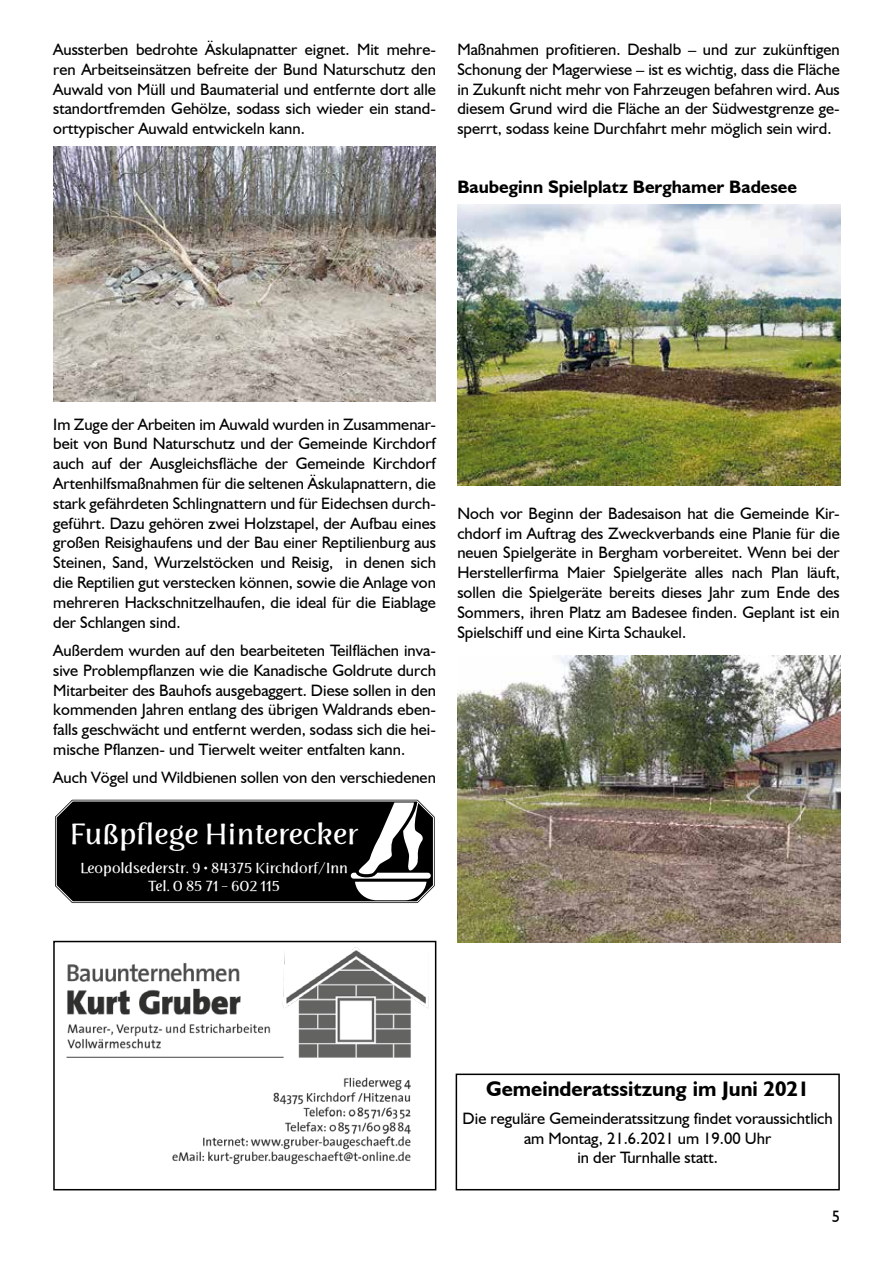
<style>
.page{position:relative;width:893px;height:1263px;background:#fff}
.page>*{position:absolute;margin:0;border:0;box-sizing:border-box;transform-origin:0 0}
.t1{font:30px "LF Sans";color:#fff}
.t2{font:700 21px "Humanist 521 BT";color:#000}
.t3{font:700 18px "Humanist 521 BT";color:#000}
.t4{font:16.5px/19.8px "Humanist 521 BT";color:#000;text-align:justify}
.t5{font:15px/18px "LF Sans";color:#fff;text-align:center}
.s1{font-family:"Eras IT Cby BT";font-weight:700}
</style>
<div class="page">
<img style="left:66px;top:947px;width:363px;height:218px">
<div style="left:53px;top:941px;width:383px;height:249px;border:2px solid #000"></div>
<div style="left:456px;top:1073px;width:384px;height:117px;border:2px solid #000"></div>
<img style="left:53px;top:146px;width:383px;height:255px">
<img style="left:457px;top:205px;width:383px;height:281px">
<img style="left:457px;top:655px;width:383px;height:287px">
<svg style="left:55px;top:799px;width:380px;height:104px;background:#212121"></svg>
<p class="t4" style="left:53px;top:39px;width:384px">Aussterben bedrohte Äskulapnatter eignet. Mit mehre&shy;ren Arbeitseinsätzen befreite der Bund Naturschutz den Auwald von Müll und Baumaterial und entfernte dort alle standortfremden Gehölze, sodass sich wieder ein stand&shy;orttypischer Auwald entwickeln kann.</p>
<p class="t4" style="left:457px;top:39px;width:384px">Maßnahmen profitieren. Deshalb – und zur zukünftigen Schonung der Magerwiese – ist es wichtig, dass die Fläche in Zukunft nicht mehr von Fahrzeugen befahren wird. Aus diesem Grund wird die Fläche an der Südwestgrenze ge&shy;sperrt, sodass keine Durchfahrt mehr möglich sein wird.</p>
<p class="t3" style="left:457px;top:175px;width:341px">Baubeginn Spielplatz Berghamer Badesee</p>
<p class="t4" style="left:53px;top:414px;width:384px">Im Zuge der Arbeiten im Auwald wurden in Zusammenar&shy;beit von Bund Naturschutz und der Gemeinde Kirchdorf auch auf der Ausgleichsfläche der Gemeinde Kirchdorf Artenhilfsmaßnahmen für die seltenen Äskulapnattern, die stark gefährdeten Schlingnattern und für Eidechsen durch&shy;geführt. Dazu gehören zwei Holzstapel, der Aufbau eines großen Reisighaufens und der Bau einer Reptilienburg aus Steinen, Sand, Wurzelstöcken und Reisig, in denen sich die Reptilien gut verstecken können, sowie die Anlage von mehreren Hackschnitzelhaufen, die ideal für die Eiablage der Schlangen sind.</p>
<p class="t4" style="left:53px;top:640px;width:384px">Außerdem wurden auf den bearbeiteten Teilflächen inva&shy;sive Problempflanzen wie die Kanadische Goldrute durch Mitarbeiter des Bauhofs ausgebaggert. Diese sollen in den kommenden Jahren entlang des übrigen Waldrands eben&shy;falls geschwächt und entfernt werden, sodass sich die hei&shy;mische Pflanzen- und Tierwelt weiter entfalten kann.</p>
<p class="t4" style="left:53px;top:767px;width:384px">Auch Vögel und Wildbienen sollen von den verschiedenen</p>
<h1 class="t1" style="left:70px;top:816px;width:290px">Fußpflege Hinterecker</h1>
<p class="t5" style="left:80px;top:860px;width:269px">Leopoldsederstr. 9 <span class="s1">·</span> 84375 Kirchdorf/Inn<br>Tel. 0 85 71 - 602 115</p>
<p class="t4" style="left:457px;top:503px;width:384px">Noch vor Beginn der Badesaison hat die Gemeinde Kir&shy;chdorf im Auftrag des Zweckverbands eine Planie für die neuen Spielgeräte in Bergham vorbereitet. Wenn bei der Herstellerfirma Maier Spielgeräte alles nach Plan läuft, sollen die Spielgeräte bereits dieses Jahr zum Ende des Sommers, ihren Platz am Badesee finden. Geplant ist ein Spielschiff und eine Kirta Schaukel.</p>
<p class="t2" style="left:486px;top:1075px;width:325px">Gemeinderatssitzung im Juni 2021</p>
<p class="t4" style="left:463px;top:1108px;width:372px;text-align:center">Die reguläre Gemeinderatssitzung findet voraussichtlich am Montag, 21.6.2021 um 19.00 Uhr<br>in der Turnhalle statt.</p>
<p class="t4" style="left:832px;top:1206px;width:10px">5</p>
</div>
